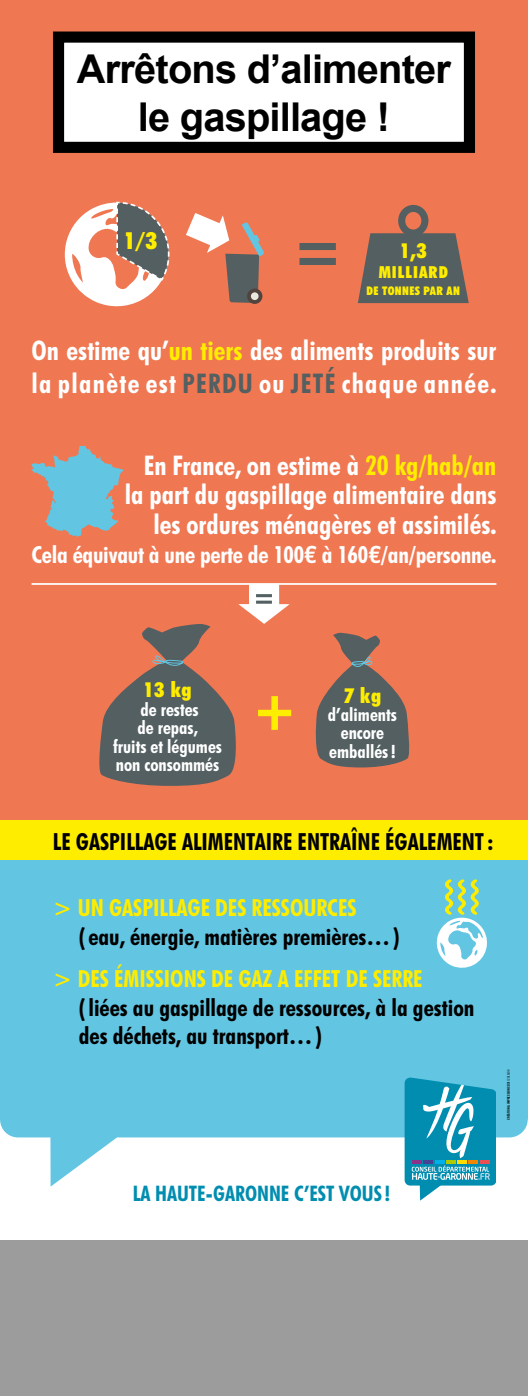
<style>
.page{position:relative;width:528px;height:1396px;background:#fff}
.page>*{position:absolute;margin:0;border:0;box-sizing:border-box;transform-origin:0 0}
.t1{font:700 39.73px/47.7px "Arial";letter-spacing:-.02em;color:#000;text-align:center}
.t2{font:700 condensed 27.12px/29.8px "Futura BT";color:#fff;text-align:right}
.t3{font:700 condensed 23.62px/28.3px "Futura BT";color:#000}
.t4{font:700 condensed 23.62px "Futura BT";color:#ffed00}
.t5{font:700 condensed 23.62px "Futura BT";letter-spacing:-.01em;color:#fff}
.t6{font:900 condensed 23.45px "Futura BT";color:#ffed00}
.t7{font:700 condensed 21.44px "Futura BT";color:#008db0}
.t8{font:900 condensed 20.47px "Futura BT";color:#ffed00}
.t9{font:700 condensed 18.38px/18.4px "Futura BT";color:#fff;text-align:center}
.t10{font:900 condensed 16.62px "Futura BT";letter-spacing:.06em;color:#ffed00}
.t11{font:900 condensed 11.9px "Futura BT";letter-spacing:.03em;color:#ffed00}
.t12{font:3.5px "Trade Gothic LT Pro Bd Cn 20";color:#000}
.s1{color:#ffed00}
.s2{color:#535f61}
.s3{font-family:"Trade Gothic LT Pro";font-stretch:normal}
.s4{font-family:"Trade Gothic LT Pro Cn 18"}
</style>
<div class="page">
<div style="left:0;top:0;width:527px;height:1324px;background:#ef7752"></div>
<div style="left:0;top:820px;width:527px;height:524px;background:#62c5e2"></div>
<div style="left:0;top:820px;width:527px;height:39px;background:#ffed00"></div>
<svg style="left:0;top:1119px;width:527px;height:121px;fill:#fff"></svg>
<svg style="left:404px;top:1077px;width:91px;height:123px;background:#48abc3"></svg>
<svg style="left:436px;top:879px;width:51px;height:89px"></svg>
<svg style="left:31px;top:446px;width:92px;height:90px"></svg>
<svg style="left:315px;top:632px;width:95px;height:135px"></svg>
<svg style="left:99px;top:585px;width:192px;height:200px"></svg>
<hr style="left:32px;top:583px;width:464px;height:2px;background:#fff">
<svg style="left:358px;top:233px;width:110px;height:70px;background:#64615f"></svg>
<div style="left:397px;top:205px;width:31px;height:31px;border:7px solid #535f61;border-radius:50%"></div>
<svg style="left:186px;top:213px;width:78px;height:90px"></svg>
<svg style="left:64px;top:201px;width:106px;height:106px"></svg>
<svg style="left:299px;top:243px;width:36px;height:22px"></svg>
<div style="left:0;top:1240px;width:527px;height:155px;background:#9c9c9d"></div>
<div style="left:58px;top:37px;width:411px;height:110px;background:#fff"></div>
<div style="left:53px;top:32px;width:421px;height:121px;border:11px solid #000"></div>
<h1 class="t1" style="left:77px;top:46px;width:375px">Arrêtons d’alimenter le gaspillage !</h1>
<p class="t6" style="left:124px;top:227px;width:35px">1/3</p>
<p class="t8" style="left:399px;top:238px;width:28px">1,3</p>
<p class="t10" style="left:378px;top:262px;width:71px">MILLIARD</p>
<p class="t11" style="left:366px;top:283px;width:95px">DE TONNES PAR AN</p>
<p class="t2" style="left:32px;top:334px;width:466px;line-height:32.4px;text-align:left">On estime qu’<span class="s1">un tiers</span> des aliments produits sur la planète est <span class="s2">PERDU</span> ou <span class="s2">JETÉ</span> chaque année.</p>
<p class="t2" style="left:125px;top:450px;width:372px">En France, on estime à <span class="s1">20 kg/hab/an </span>la part du gaspillage alimentaire dans les ordures ménagères et assimilés.</p>
<p class="t5" style="left:31px;top:540px;width:466px">Cela équivaut à une perte de 100<span class="s3">€</span> à 160<span class="s3">€</span>/an/personne.</p>
<p class="t8" style="left:143px;top:677px;width:49px">13 kg</p>
<p class="t9" style="left:113px;top:699px;width:110px">de restes<br>de repas,<br>fruits et légumes non consommés</p>
<p class="t8" style="left:343px;top:683px;width:39px">7 kg</p>
<p class="t9" style="left:327px;top:705px;width:70px">d’aliments encore emballés!</p>
<p class="t3" style="left:53px;top:826px;width:441px">LE GASPILLAGE ALIMENTAIRE ENTRAÎNE ÉGALEMENT:</p>
<p class="t4" style="left:53px;top:893px;width:305px">&gt; UN GASPILLAGE DES RESSOURCES</p>
<p class="t3" style="left:79px;top:922px;width:322px">( eau, énergie, matières premières…)</p>
<p class="t4" style="left:53px;top:964px;width:371px">&gt; DES ÉMISSIONS DE GAZ A EFFET DE SERRE</p>
<p class="t3" style="left:79px;top:992px;width:396px">(liées au gaspillage de ressources, à la gestion des déchets, au transport…)</p>
<p class="t12" style="left:505px;top:1119px;width:52px;rotate:-90deg">CRÉATION &amp; IMPRESSION CD31<span class="s4">/2016/04</span></p>
<p class="t7" style="left:133px;top:1179px;width:259px">LA HAUTE-GARONNE C’EST VOUS!</p>
</div>
